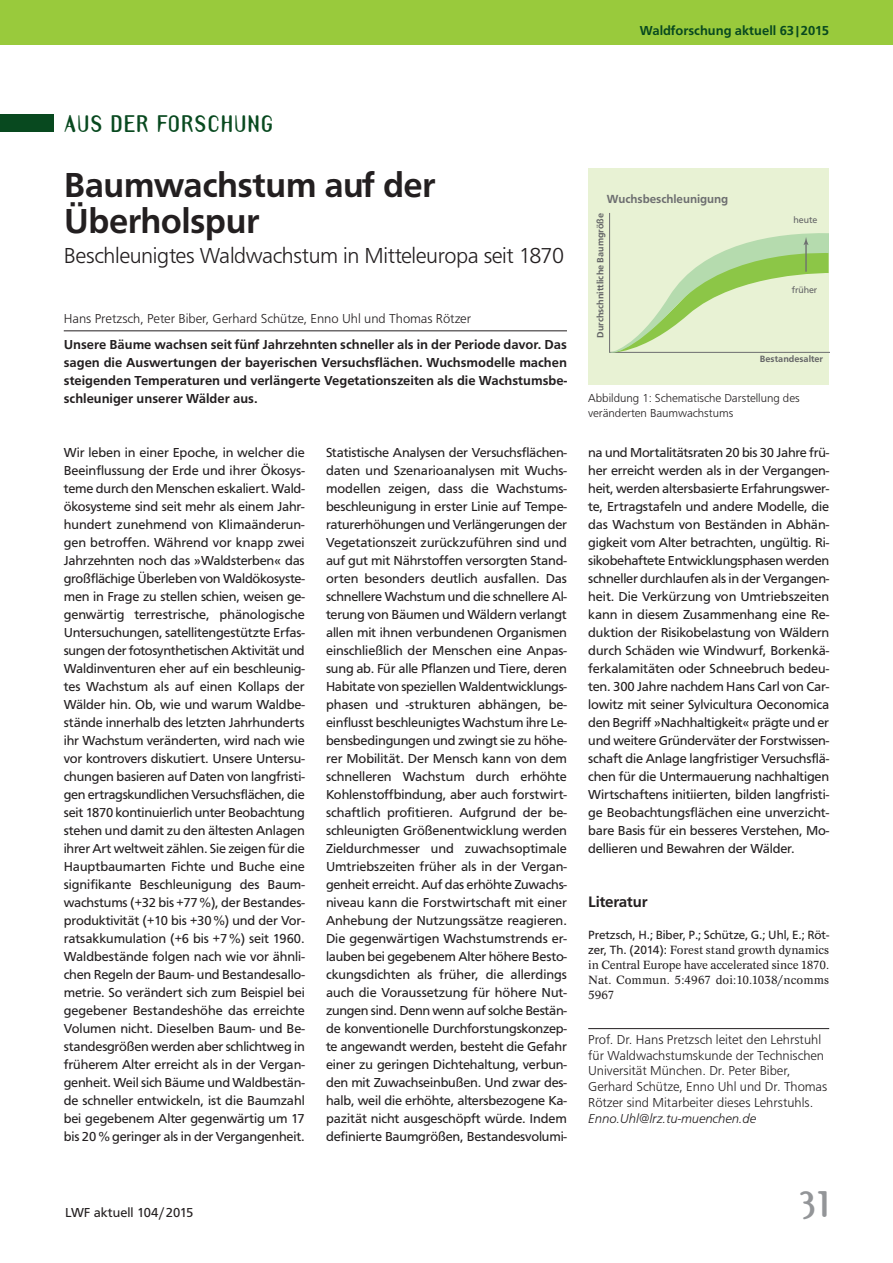
<style>
.page{position:relative;width:893px;height:1263px;background:#fff}
.page>*{position:absolute;margin:0;border:0;box-sizing:border-box;transform-origin:0 0}
.t1{font:500 36px/36px "Front Page";letter-spacing:-.015em;color:#231f20}
.t2{font:700 36px "Template Gothic";color:#939598}
.t3{font:300 22.5px "Front Page";letter-spacing:-.015em;color:#231f20}
.t4{font:700 21px "Template Gothic";letter-spacing:.035em;color:#08491f}
.t5{font:500 15.75px "Front Page";letter-spacing:-.01em;color:#231f20}
.t6{font:13.5px/18px "Front Page";letter-spacing:-.01em;color:#231f20;text-align:justify}
.t7{font:300 13.5px/15.8px "Front Page";color:#231f20}
.t8{font:500 13.5px/18px "Front Page";color:#231f20;text-align:justify}
.t9{font:500 13.5px "Front Page";color:#08491f}
.t10{font:italic 300 13.5px "Front Page";letter-spacing:-.005em;color:#231f20}
.t11{font:12.3px/15px "Concept";letter-spacing:-.01em;color:#231f20;text-align:justify}
.t12{font:12.3px "Front Page";letter-spacing:-.005em;color:#231f20}
.t13{font:500 12.15px "Front Page";letter-spacing:-.005em;color:#6d6e70}
.t14{font:300 12px/14.2px "Front Page";color:#231f20}
.t15{font:500 9.45px "Front Page";color:#636466}
.t16{font:9.45px "Front Page";color:#636466}
.s1{font-family:"Front Page"}
</style>
<div class="page">
<div style="left:0;top:0;width:893px;height:45px;background:#99ca3c"></div>
<div style="left:0;top:115px;width:53px;height:17px;background:#08491f"></div>
<hr style="left:64px;top:330px;width:503px;height:1px;background:#231f20">
<hr style="left:588px;top:1028px;width:241px;height:1px;background:#231f20">
<div style="left:588px;top:169px;width:241px;height:216px;background:#e8f2d4"></div>
<hr style="left:609px;top:213px;width:1px;height:140px;background:#6d6e70">
<svg style="left:609px;top:232px;width:220px;height:121px"></svg>
<p class="t9" style="left:640px;top:25px;width:191px">Waldforschung aktuell 63|2015</p>
<h3 class="t4" style="left:64px;top:115px;width:211px">AUS DER FORSCHUNG</h3>
<h1 class="t1" style="left:64px;top:170px;width:373px">Baumwachstum auf der<br>Überholspur</h1>
<h2 class="t3" style="left:64px;top:247px;width:502px">Beschleunigtes Waldwachstum in Mitteleuropa seit 1870</h2>
<p class="t7" style="left:64px;top:312px;width:409px">Hans Pretzsch, Peter Biber, Gerhard Schütze, Enno Uhl und Thomas Rötzer</p>
<p class="t8" style="left:64px;top:336px;width:505px">Unsere Bäume wachsen seit fünf Jahrzehnten schneller als in der Periode davor. Das sagen die Auswertungen der bayerischen Versuchsflächen. Wuchsmodelle machen steigenden Temperaturen und verlängerte Vegetationszeiten als die Wachstumsbe&shy;schleuniger unserer Wälder aus.</p>
<p class="t13" style="left:607px;top:194px;width:123px">Wuchsbeschleunigung</p>
<p class="t15" style="left:597px;top:338px;width:126px;rotate:-90deg">Durchschnittliche Baumgröße</p>
<p class="t16" style="left:793px;top:216px;width:25px">heute</p>
<p class="t16" style="left:792px;top:286px;width:27px">früher</p>
<p class="t15" style="left:760px;top:356px;width:65px">Bestandesalter</p>
<p class="t14" style="left:588px;top:392px;width:213px">Abbildung 1: Schematische Darstellung des veränderten Baumwachstums</p>
<p class="t6" style="left:64px;top:444px;width:243px">Wir leben in einer Epoche, in welcher die Beeinflussung der Erde und ihrer Ökosys&shy;teme durch den Menschen eskaliert. Wald&shy;ökosysteme sind seit mehr als einem Jahr&shy;hundert zunehmend von Klimaänderun&shy;gen betroffen. Während vor knapp zwei Jahrzehnten noch das »Waldsterben« das großflächige Überleben von Waldökosyste&shy;men in Frage zu stellen schien, weisen ge&shy;genwärtig terrestrische, phänologische Untersuchungen, satellitengestützte Erfas&shy;sungen der fotosynthetischen Aktivität und Waldinventuren eher auf ein beschleunig&shy;tes Wachstum als auf einen Kollaps der Wälder hin. Ob, wie und warum Waldbe&shy;stände innerhalb des letzten Jahrhunderts ihr Wachstum veränderten, wird nach wie vor kontrovers diskutiert. Unsere Untersu&shy;chungen basieren auf Daten von langfristi&shy;gen ertragskundlichen Versuchsflächen, die seit 1870 kontinuierlich unter Beobachtung stehen und damit zu den ältesten Anlagen ihrer Art weltweit zählen. Sie zeigen für die Hauptbaumarten Fichte und Buche eine signifikante Beschleunigung des Baum&shy;wachstums (+32 bis +77 %), der Bestandes&shy;produktivität (+10 bis +30 %) und der Vor&shy;ratsakkumulation (+6 bis +7 %) seit 1960.<br>Waldbestände folgen nach wie vor ähnli&shy;chen Regeln der Baum- und Bestandesallo&shy;metrie. So verändert sich zum Beispiel bei gegebener Bestandeshöhe das erreichte Volumen nicht. Dieselben Baum- und Be&shy;standesgrößen werden aber schlichtweg in früherem Alter erreicht als in der Vergan&shy;genheit. Weil sich Bäume und Waldbestän&shy;de schneller entwickeln, ist die Baumzahl bei gegebenem Alter gegenwärtig um 17 bis 20 % geringer als in der Vergangenheit.</p>
<p class="t6" style="left:65px;top:1204px;width:130px">LWF aktuell 104/2015</p>
<p class="t6" style="left:326px;top:444px;width:242px">Statistische Analysen der Versuchsflächen&shy;daten und Szenarioanalysen mit Wuchs&shy;modellen zeigen, dass die Wachstums&shy;beschleunigung in erster Linie auf Tempe&shy;raturerhöhungen und Verlängerungen der Vegetationszeit zurückzuführen sind und auf gut mit Nährstoffen versorgten Stand&shy;orten besonders deutlich ausfallen. Das schnellere Wachstum und die schnellere Al&shy;terung von Bäumen und Wäldern verlangt allen mit ihnen verbundenen Organismen einschließlich der Menschen eine Anpas&shy;sung ab. Für alle Pflanzen und Tiere, deren Habitate von speziellen Waldentwicklungs&shy;phasen und -strukturen abhängen, be&shy;einflusst beschleunigtes Wachstum ihre Le&shy;bensbedingungen und zwingt sie zu höhe&shy;rer Mobilität. Der Mensch kann von dem schnelleren Wachstum durch erhöhte Kohlenstoffbindung, aber auch forstwirt&shy;schaftlich profitieren. Aufgrund der be&shy;schleunigten Größenentwicklung werden Zieldurchmesser und zuwachsoptimale Umtriebszeiten früher als in der Vergan&shy;genheit erreicht. Auf das erhöhte Zuwachs&shy;niveau kann die Forstwirtschaft mit einer Anhebung der Nutzungssätze reagieren.<br>Die gegenwärtigen Wachstumstrends er&shy;lauben bei gegebenem Alter höhere Besto&shy;ckungsdichten als früher, die allerdings auch die Voraussetzung für höhere Nut&shy;zungen sind. Denn wenn auf solche Bestän&shy;de konventionelle Durchforstungskonzep&shy;te angewandt werden, besteht die Gefahr einer zu geringen Dichtehaltung, verbun&shy;den mit Zuwachseinbußen. Und zwar des&shy;halb, weil die erhöhte, altersbezogene Ka&shy;pazität nicht ausgeschöpft würde. Indem definierte Baumgrößen, Bestandesvolumi-</p>
<p class="t6" style="left:588px;top:444px;width:243px">na und Mortalitätsraten 20 bis 30 Jahre frü&shy;her erreicht werden als in der Vergangen&shy;heit, werden altersbasierte Erfahrungswer&shy;te, Ertragstafeln und andere Modelle, die das Wachstum von Beständen in Abhän&shy;gigkeit vom Alter betrachten, ungültig. Ri&shy;sikobehaftete Entwicklungsphasen werden schneller durchlaufen als in der Vergangen&shy;heit. Die Verkürzung von Umtriebszeiten kann in diesem Zusammenhang eine Re&shy;duktion der Risikobelastung von Wäldern durch Schäden wie Windwurf, Borkenkä&shy;ferkalamitäten oder Schneebruch bedeu&shy;ten. 300 Jahre nachdem Hans Carl von Car&shy;lowitz mit seiner Sylvicultura Oeconomica den Begriff »Nachhaltigkeit« prägte und er und weitere Gründerväter der Forstwissen&shy;schaft die Anlage langfristiger Versuchsflä&shy;chen für die Untermauerung nachhaltigen Wirtschaftens initiierten, bilden langfristi&shy;ge Beobachtungsflächen eine unverzicht&shy;bare Basis für ein besseres Verstehen, Mo&shy;dellieren und Bewahren der Wälder.</p>
<p class="t5" style="left:588px;top:895px;width:61px">Literatur</p>
<p class="t12" style="left:588px;top:930px;width:242px">Pretzsch, H.; Biber, P.; Schütze, G.; Uhl, E.; Röt-</p>
<p class="t11" style="left:588px;top:943px;width:242px"><span class="s1">zer, Th. (2014):</span> Forest stand growth dynamics in Central Europe have accelerated since 1870.<br>Nat. Commun. 5:4967 doi:10.1038/ncomms 5967</p>
<p class="t7" style="left:588px;top:1032px;width:241px">Prof. Dr. Hans Pretzsch leitet den Lehrstuhl für Waldwachstumskunde der Technischen Universität München. Dr. Peter Biber, Gerhard Schütze, Enno Uhl und Dr. Thomas Rötzer sind Mitarbeiter dieses Lehrstuhls.</p>
<p class="t10" style="left:588px;top:1113px;width:170px">Enno.Uhl@lrz.tu-muenchen.de</p>
<h1 class="t2" style="left:799px;top:1188px;width:32px">31</h1>
</div>
